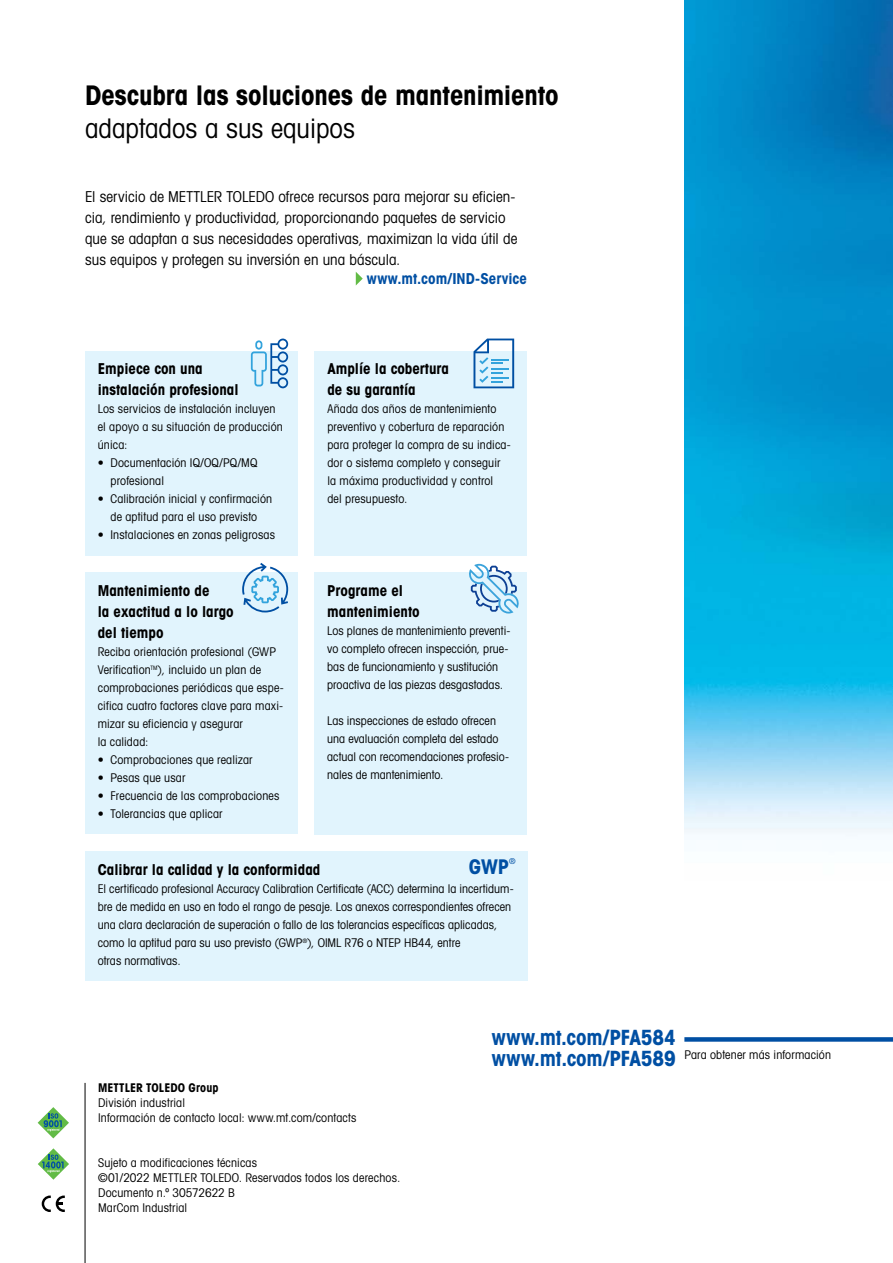
<style>
.page{position:relative;width:893px;height:1263px;background:#fff}
.page>*{position:absolute;margin:0;border:0;box-sizing:border-box;transform-origin:0 0}
.t1{font:27px "Avant Gardefor MT Bd";letter-spacing:-.005em;color:#000}
.t2{font:27px "Avant Gardefor MT Bk";color:#000}
.t3{font:21px/21px "Avant Gardefor MT Bd";letter-spacing:-.005em;color:#004fa3}
.t4{font:700 condensed 20.25px "Avant Garde Com";color:#004fa3}
.t5{font:15px/21px "Avant Gardefor MT Bk";letter-spacing:.005em;color:#000}
.t6{font:15px/21px "Avant Gardefor MT Bd";color:#000}
.t7{font:15px "Avant Gardefor MT Bd";color:#004fa3}
.t8{font:12px/18px "Avant Gardefor MT Bk";letter-spacing:.01em;color:#000}
.t9{font:12px "Avant Gardefor MT Bd";letter-spacing:.005em;color:#000}
.t10{font:condensed 8.1px "Avant Garde Com";color:#004fa3}
</style>
<div class="page">
<hr style="left:85px;top:1083px;width:1px;height:180px;background:#000">
<svg style="left:38px;top:1148px;width:31px;height:32px"></svg>
<svg style="left:38px;top:1107px;width:31px;height:31px"></svg>
<svg style="left:42px;top:1195px;width:23px;height:17px"></svg>
<div style="left:684px;top:1037px;width:209px;height:5px;background:#004fa3"></div>
<img style="left:684px;top:0;width:209px;height:836px">
<svg style="left:356px;top:272px;width:7px;height:13px"></svg>
<div style="left:85px;top:351px;width:213px;height:204px;background:#e1f4fd"></div>
<div style="left:315px;top:351px;width:212px;height:204px;background:#e1f4fd"></div>
<div style="left:85px;top:572px;width:213px;height:262px;background:#e1f4fd"></div>
<div style="left:314px;top:572px;width:213px;height:263px;background:#e1f4fd"></div>
<div style="left:85px;top:851px;width:442px;height:130px;background:#e1f4fd"></div>
<svg style="left:469px;top:564px;width:50px;height:49px"></svg>
<svg style="left:473px;top:339px;width:41px;height:49px"></svg>
<svg style="left:242px;top:563px;width:46px;height:49px"></svg>
<svg style="left:251px;top:339px;width:37px;height:49px"></svg>
<h1 class="t1" style="left:85px;top:78px;width:475px">Descubra las soluciones de mantenimiento</h1>
<h1 class="t2" style="left:85px;top:111px;width:271px">adaptados a sus equipos</h1>
<p class="t5" style="left:85px;top:185px;width:434px">El servicio de METTLER TOLEDO ofrece recursos para mejorar su eficien&shy;cia, rendimiento y productividad, proporcionando paquetes de servicio que se adaptan a sus necesidades operativas, maximizan la vida útil de sus equipos y protegen su inversión en una báscula.</p>
<p class="t7" style="left:367px;top:269px;width:162px">www.mt.com/IND-Service</p>
<p class="t6" style="left:98px;top:358px;width:142px">Empiece con una instalación profesional</p>
<p class="t8" style="left:98px;top:400px;width:187px">Los servicios de instalación incluyen el apoyo a su situación de producción única:</p>
<p class="t8" style="left:111px;top:454px;width:148px;text-indent:-13px">• Documentación IQ/OQ/PQ/MQ profesional</p>
<p class="t8" style="left:98px;top:490px;width:176px;text-align:center">• Calibración inicial y confirmación de aptitud para el uso previsto</p>
<p class="t8" style="left:98px;top:526px;width:179px">• Instalaciones en zonas peligrosas</p>
<p class="t6" style="left:98px;top:580px;width:137px">Mantenimiento de<br>la exactitud a lo largo del tiempo</p>
<p class="t8" style="left:98px;top:642px;width:187px">Reciba orientación profesional (GWP<br>Verification<sup>TM</sup>), incluido un plan de comprobaciones periódicas que espe&shy;cifica cuatro factores clave para maxi&shy;mizar su eficiencia y asegurar<br>la calidad:</p>
<p class="t8" style="left:98px;top:750px;width:156px">• Comprobaciones que realizar</p>
<p class="t8" style="left:98px;top:768px;width:89px">• Pesas que usar</p>
<p class="t8" style="left:98px;top:786px;width:183px">• Frecuencia de las comprobaciones</p>
<p class="t8" style="left:98px;top:804px;width:126px">• Tolerancias que aplicar</p>
<p class="t6" style="left:327px;top:358px;width:123px">Amplíe la cobertura de su garantía</p>
<p class="t8" style="left:327px;top:400px;width:185px">Añada dos años de mantenimiento preventivo y cobertura de reparación para proteger la compra de su indica&shy;dor o sistema completo y conseguir la máxima productividad y control<br>del presupuesto.</p>
<p class="t6" style="left:327px;top:580px;width:94px">Programe el mantenimiento</p>
<p class="t8" style="left:327px;top:621px;width:185px">Los planes de mantenimiento preventi&shy;vo completo ofrecen inspección, prue&shy;bas de funcionamiento y sustitución proactiva de las piezas desgastadas.</p>
<p class="t8" style="left:327px;top:711px;width:183px">Las inspecciones de estado ofrecen una evaluación completa del estado actual con recomendaciones profesio&shy;nales de mantenimiento.</p>
<h3 class="t4" style="left:469px;top:853px;width:42px">GWP</h3>
<p class="t10" style="left:509px;top:856px;width:8px">®</p>
<p class="t6" style="left:98px;top:859px;width:224px">Calibrar la calidad y la conformidad</p>
<p class="t8" style="left:98px;top:879px;width:417px">El certificado profesional Accuracy Calibration Certificate (ACC) determina la incertidum&shy;bre de medida en uso en todo el rango de pesaje. Los anexos correspondientes ofrecen una clara declaración de superación o fallo de las tolerancias específicas aplicadas, como la aptitud para su uso previsto (GWP<sup>®</sup>), OIML R76 o NTEP HB44, entre<br>otras normativas.</p>
<p class="t9" style="left:98px;top:1080px;width:122px">METTLER TOLEDO Group</p>
<p class="t8" style="left:98px;top:1095px;width:260px;line-height:15px">División industrial<br>Información de contacto local: www.mt.com/contacts</p>
<p class="t8" style="left:98px;top:1155px;width:304px;line-height:15px">Sujeto a modificaciones técnicas<br>©01/2022 METTLER TOLEDO. Reservados todos los derechos.<br>Documento n.º 30572622 B<br>MarCom Industrial</p>
<h2 class="t3" style="left:492px;top:1026px;width:186px">www.mt.com/PFA584 www.mt.com/PFA589</h2>
<p class="t8" style="left:684px;top:1045px;width:148px">Para obtener más información</p>
</div>
